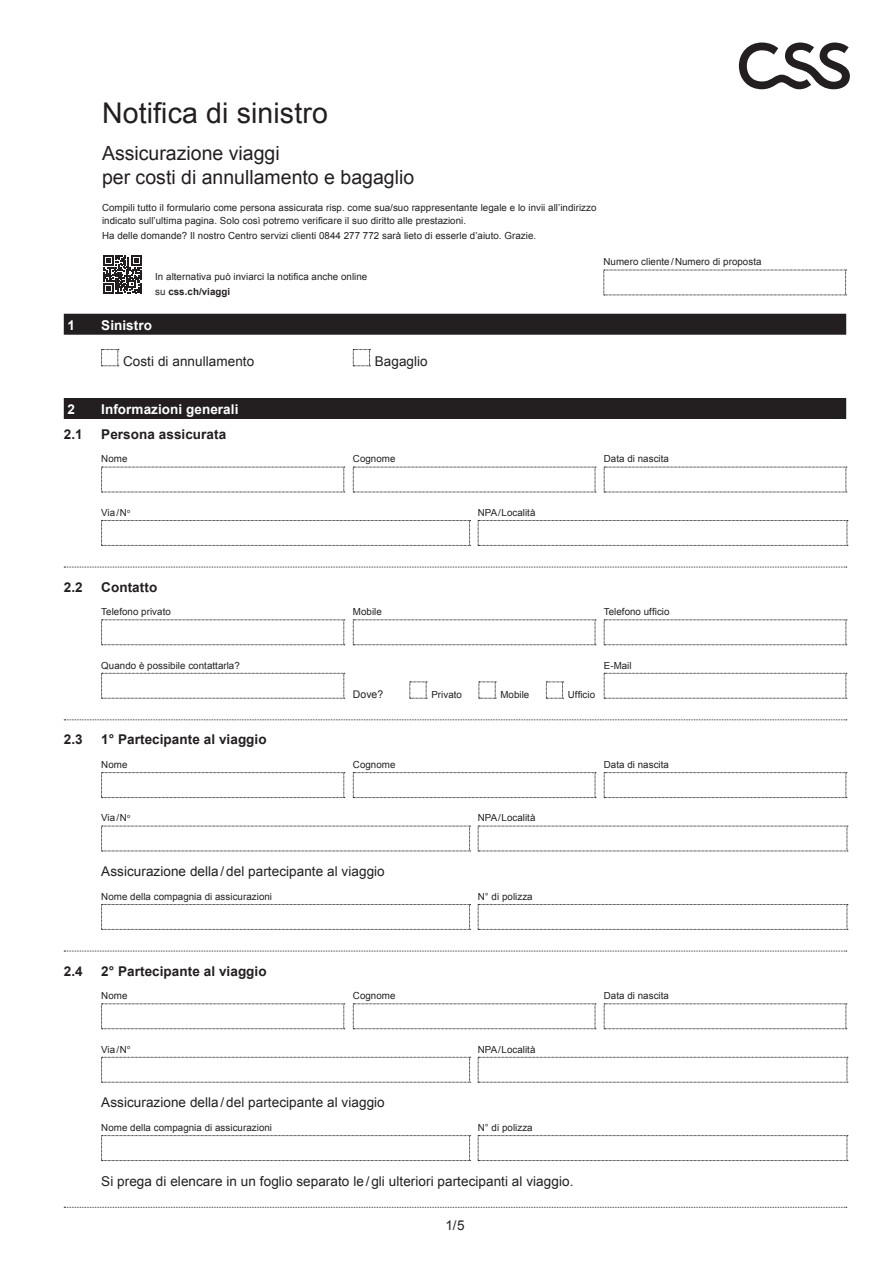
<style>
.page{position:relative;width:893px;height:1263px;background:#fff}
.page>*{position:absolute;margin:0;border:0;box-sizing:border-box;transform-origin:0 0}
.t1{font:28.5px "Arial";letter-spacing:.005em;color:#231f20}
.t2{font:19.5px/24px "Arial";color:#231f20}
.t3{font:13.5px "Arial";letter-spacing:.005em;color:#231f20}
.t4{font:700 13.5px "Arial";letter-spacing:.005em;color:#231f20}
.t5{font:700 13.5px "Arial";letter-spacing:.005em;color:#fff}
.t6{font:10.5px "Arial";color:#231f20}
.t7{font:9.75px/12.8px "Arial";letter-spacing:.005em;color:#231f20}
.s1{font-weight:700}
</style>
<div class="page">
<div style="left:64px;top:314px;width:782px;height:21px;background:#231f20"></div>
<div style="left:64px;top:398px;width:782px;height:21px;background:#231f20"></div>
<svg style="left:64px;top:567px;width:783px;height:1px"></svg>
<svg style="left:64px;top:719px;width:783px;height:1px"></svg>
<svg style="left:64px;top:951px;width:783px;height:1px"></svg>
<svg style="left:64px;top:1207px;width:783px;height:1px"></svg>
<svg style="left:101px;top:349px;width:18px;height:17px"></svg>
<svg style="left:353px;top:349px;width:17px;height:17px"></svg>
<svg style="left:101px;top:467px;width:244px;height:26px"></svg>
<svg style="left:353px;top:467px;width:243px;height:26px"></svg>
<svg style="left:604px;top:467px;width:243px;height:26px"></svg>
<svg style="left:101px;top:520px;width:370px;height:26px"></svg>
<svg style="left:478px;top:520px;width:370px;height:26px"></svg>
<svg style="left:101px;top:619px;width:244px;height:26px"></svg>
<svg style="left:353px;top:619px;width:243px;height:26px"></svg>
<svg style="left:604px;top:619px;width:243px;height:26px"></svg>
<svg style="left:101px;top:673px;width:244px;height:26px"></svg>
<svg style="left:410px;top:682px;width:17px;height:17px"></svg>
<svg style="left:479px;top:682px;width:17px;height:17px"></svg>
<svg style="left:546px;top:682px;width:18px;height:17px"></svg>
<svg style="left:604px;top:673px;width:243px;height:26px"></svg>
<svg style="left:101px;top:772px;width:244px;height:26px"></svg>
<svg style="left:353px;top:772px;width:243px;height:26px"></svg>
<svg style="left:604px;top:772px;width:243px;height:26px"></svg>
<svg style="left:101px;top:826px;width:370px;height:26px"></svg>
<svg style="left:478px;top:826px;width:370px;height:26px"></svg>
<svg style="left:101px;top:904px;width:370px;height:26px"></svg>
<svg style="left:478px;top:904px;width:370px;height:26px"></svg>
<svg style="left:101px;top:1003px;width:244px;height:26px"></svg>
<svg style="left:353px;top:1003px;width:243px;height:26px"></svg>
<svg style="left:604px;top:1003px;width:243px;height:26px"></svg>
<svg style="left:101px;top:1057px;width:370px;height:26px"></svg>
<svg style="left:478px;top:1057px;width:370px;height:26px"></svg>
<svg style="left:101px;top:1135px;width:370px;height:26px"></svg>
<svg style="left:478px;top:1135px;width:370px;height:26px"></svg>
<svg style="left:103px;top:255px;width:39px;height:39px"></svg>
<svg style="left:739px;top:43px;width:111px;height:46px"></svg>
<svg style="left:603px;top:270px;width:244px;height:26px"></svg>
<h1 class="t1" style="left:102px;top:94px;width:227px">Notifica di sinistro</h1>
<h2 class="t2" style="left:102px;top:141px;width:314px">Assicurazione viaggi<br>per costi di annullamento e bagaglio</h2>
<p class="t7" style="left:102px;top:201px;width:496px">Compili tutto il formulario come persona assicurata risp. come sua/suo rappresentante legale e lo invii all’indirizzo indicato sull’ultima pagina. Solo così potremo verificare il suo diritto alle prestazioni.</p>
<p class="t7" style="left:102px;top:229px;width:436px">Ha delle domande? Il nostro Centro servizi clienti 0844 277 772 sarà lieto di esserle d’aiuto. Grazie.</p>
<p class="t7" style="left:155px;top:269px;width:214px;line-height:15px">In alternativa può inviarci la notifica anche online su <span class="s1">css.ch/viaggi</span></p>
<p class="t7" style="left:603px;top:256px;width:159px">Numero cliente/Numero di proposta</p>
<h3 class="t5" style="left:68px;top:316px;width:9px">1</h3>
<h3 class="t5" style="left:101px;top:316px;width:52px">Sinistro</h3>
<h3 class="t3" style="left:123px;top:353px;width:133px">Costi di annullamento</h3>
<h3 class="t3" style="left:375px;top:353px;width:55px">Bagaglio</h3>
<h3 class="t5" style="left:68px;top:400px;width:9px">2</h3>
<h3 class="t5" style="left:101px;top:400px;width:139px">Informazioni generali</h3>
<h3 class="t4" style="left:64px;top:425px;width:20px">2.1</h3>
<h3 class="t4" style="left:101px;top:425px;width:126px">Persona assicurata</h3>
<p class="t7" style="left:101px;top:453px;width:28px">Nome</p>
<p class="t7" style="left:353px;top:453px;width:44px">Cognome</p>
<p class="t7" style="left:604px;top:453px;width:67px">Data di nascita</p>
<p class="t7" style="left:101px;top:506px;width:30px">Via/N<sup>o</sup></p>
<p class="t7" style="left:478px;top:506px;width:59px">NPA/Località</p>
<h3 class="t4" style="left:64px;top:578px;width:20px">2.2</h3>
<h3 class="t4" style="left:101px;top:578px;width:57px">Contatto</h3>
<p class="t7" style="left:101px;top:605px;width:71px">Telefono privato</p>
<p class="t7" style="left:353px;top:605px;width:30px">Mobile</p>
<p class="t7" style="left:604px;top:605px;width:67px">Telefono ufficio</p>
<p class="t7" style="left:101px;top:659px;width:140px">Quando è possibile contattarla?</p>
<p class="t7" style="left:604px;top:659px;width:29px">E-Mail</p>
<p class="t6" style="left:353px;top:688px;width:32px">Dove?</p>
<p class="t7" style="left:431px;top:689px;width:32px">Privato</p>
<p class="t7" style="left:500px;top:689px;width:30px">Mobile</p>
<p class="t7" style="left:568px;top:689px;width:29px">Ufficio</p>
<h3 class="t4" style="left:64px;top:731px;width:20px">2.3</h3>
<h3 class="t4" style="left:101px;top:731px;width:167px">1° Partecipante al viaggio</h3>
<p class="t7" style="left:101px;top:758px;width:28px">Nome</p>
<p class="t7" style="left:353px;top:758px;width:44px">Cognome</p>
<p class="t7" style="left:604px;top:758px;width:67px">Data di nascita</p>
<p class="t7" style="left:101px;top:812px;width:30px">Via/N<sup>o</sup></p>
<p class="t7" style="left:478px;top:812px;width:59px">NPA/Località</p>
<h3 class="t3" style="left:101px;top:863px;width:285px">Assicurazione della/del partecipante al viaggio</h3>
<p class="t7" style="left:101px;top:890px;width:172px">Nome della compagnia di assicurazioni</p>
<p class="t7" style="left:478px;top:890px;width:56px">N° di polizza</p>
<h3 class="t4" style="left:64px;top:962px;width:20px">2.4</h3>
<h3 class="t4" style="left:101px;top:962px;width:167px">2° Partecipante al viaggio</h3>
<p class="t7" style="left:101px;top:989px;width:28px">Nome</p>
<p class="t7" style="left:353px;top:989px;width:44px">Cognome</p>
<p class="t7" style="left:604px;top:989px;width:67px">Data di nascita</p>
<p class="t7" style="left:101px;top:1043px;width:30px">Via/N<sup>o</sup></p>
<p class="t7" style="left:478px;top:1043px;width:59px">NPA/Località</p>
<h3 class="t3" style="left:101px;top:1094px;width:285px">Assicurazione della/del partecipante al viaggio</h3>
<p class="t7" style="left:101px;top:1121px;width:172px">Nome della compagnia di assicurazioni</p>
<p class="t7" style="left:478px;top:1121px;width:56px">N° di polizza</p>
<h3 class="t3" style="left:101px;top:1172px;width:474px">Si prega di elencare in un foglio separato le/gli ulteriori partecipanti al viaggio.</h3>
<h3 class="t3" style="left:445px;top:1217px;width:21px">1/5</h3>
</div>
